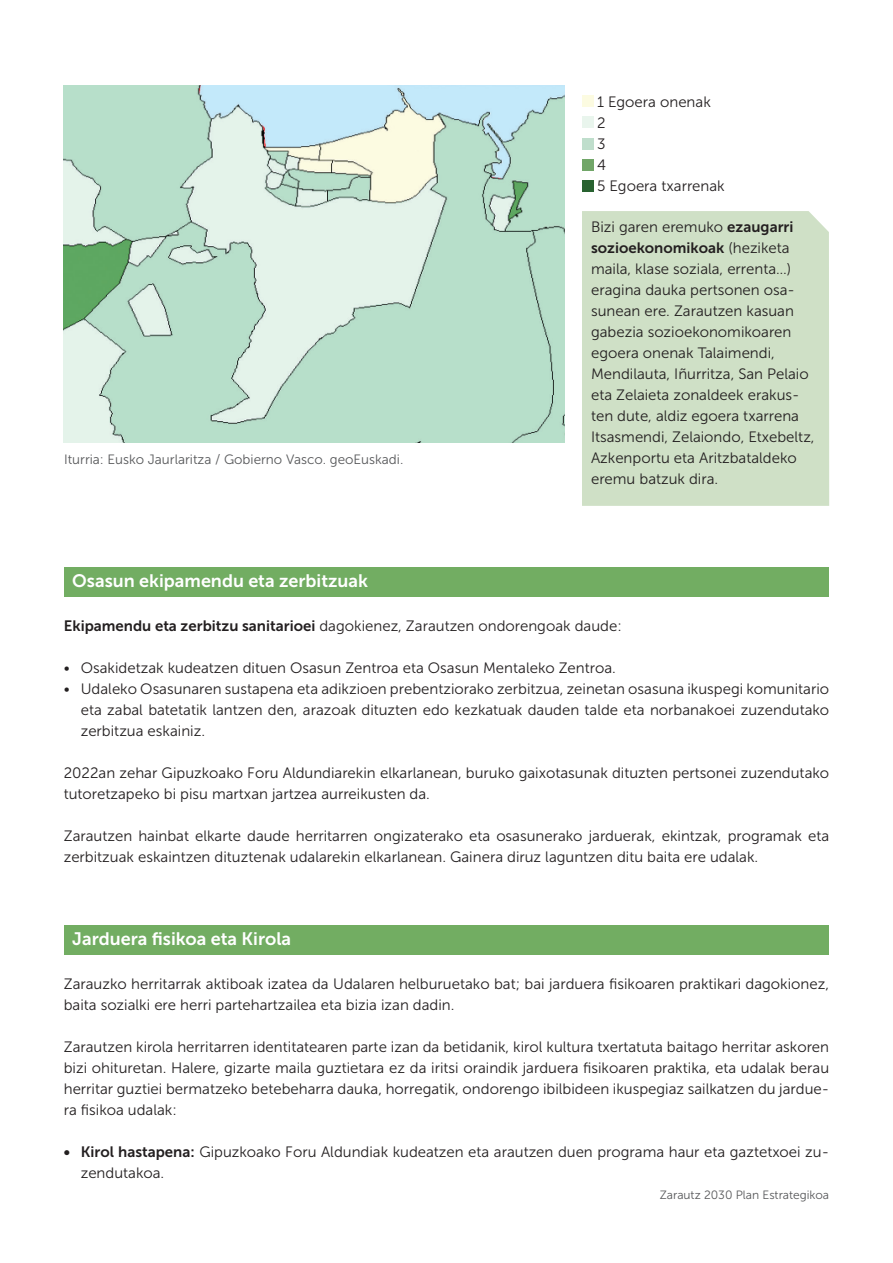
<style>
.page{position:relative;width:893px;height:1263px;background:#fff}
.page>*{position:absolute;margin:0;border:0;box-sizing:border-box;transform-origin:0 0}
.t1{font:18px "Museo Sans 700";color:#fff}
.t2{font:15px/21px "Museo Sans 300";color:#231f20}
.t3{font:15px "Museo Sans 700";color:#231f20}
.t4{font:13.5px "Museo Sans 300";color:#57585a}
.t5{font:12px "Museo Sans 300";color:#57585a}
.s1{font-family:"Museo Sans 700"}
.s2{font-family:"Museo Sans 300"}
</style>
<div class="page">
<div style="left:582px;top:211px;width:247px;height:295px;background:#cfe0c6"></div>
<img style="left:64px;top:85px;width:500px;height:357px">
<div style="left:582px;top:95px;width:12px;height:12px;background:#fcfbe1"></div>
<div style="left:582px;top:116px;width:12px;height:12px;background:#e9f5ed"></div>
<div style="left:582px;top:138px;width:12px;height:11px;background:#bfdecc"></div>
<div style="left:582px;top:160px;width:12px;height:11px;background:#71a668"></div>
<div style="left:582px;top:180px;width:12px;height:12px;background:#286230"></div>
<div style="left:64px;top:567px;width:765px;height:30px;background:#72ad62"></div>
<div style="left:64px;top:925px;width:765px;height:30px;background:#72ad62"></div>
<p class="t4" style="left:64px;top:452px;width:341px">Iturria: Eusko Jaurlaritza / Gobierno Vasco. geoEuskadi.</p>
<p class="t1" style="left:72px;top:571px;width:297px">Osasun ekipamendu eta zerbitzuak</p>
<p class="t2" style="left:597px;top:91px;width:129px">1 Egoera onenak<br>2<br>3<br>4<br>5 Egoera txarrenak</p>
<p class="t2" style="left:591px;top:217px;width:204px">Bizi garen eremuko <span class="s1">ezaugarri</span></p>
<p class="t3" style="left:591px;top:240px;width:200px">sozioekonomikoak <span class="s2">(heziketa</span></p>
<p class="t2" style="left:591px;top:259px;width:225px">maila, klase soziala, errenta…) eragina dauka pertsonen osa&shy;sunean ere. Zarautzen kasuan gabezia sozioekonomikoaren egoera onenak Talaimendi,<br>Mendilauta, Iñurritza, San Pelaio eta Zelaieta zonaldeek erakus&shy;ten dute, aldiz egoera txarrena<br>Itsasmendi, Zelaiondo, Etxebeltz,<br>Azkenportu eta Aritzbataldeko eremu batzuk dira.</p>
<p class="t2" style="left:64px;top:615px;width:559px"><span class="s1">Ekipamendu eta zerbitzu sanitarioei</span> dagokienez, Zarautzen ondorengoak daude:</p>
<p class="t2" style="left:64px;top:657px;width:554px">• Osakidetzak kudeatzen dituen Osasun Zentroa eta Osasun Mentaleko Zentroa.</p>
<p class="t2" style="left:81px;top:678px;width:750px;text-align:justify;text-indent:-17px">• Udaleko Osasunaren sustapena eta adikzioen prebentziorako zerbitzua, zeinetan osasuna ikuspegi komunitario eta zabal batetatik lantzen den, arazoak dituzten edo kezkatuak dauden talde eta norbanakoei zuzendutako zerbitzua eskainiz.</p>
<p class="t2" style="left:64px;top:762px;width:767px">2022an zehar Gipuzkoako Foru Aldundiarekin elkarlanean, buruko gaixotasunak dituzten pertsonei zuzendutako tutoretzapeko bi pisu martxan jartzea aurreikusten da.</p>
<p class="t2" style="left:64px;top:825px;width:767px">Zarautzen hainbat elkarte daude herritarren ongizaterako eta osasunerako jarduerak, ekintzak, programak eta zerbitzuak eskaintzen dituztenak udalarekin elkarlanean. Gainera diruz laguntzen ditu baita ere udalak.</p>
<p class="t1" style="left:72px;top:929px;width:220px">Jarduera fisikoa eta Kirola</p>
<p class="t2" style="left:64px;top:973px;width:767px">Zarauzko herritarrak aktiboak izatea da Udalaren helburuetako bat; bai jarduera fisikoaren praktikari dagokionez, baita sozialki ere herri partehartzailea eta bizia izan dadin.</p>
<p class="t2" style="left:64px;top:1036px;width:767px;text-align:justify">Zarautzen kirola herritarren identitatearen parte izan da betidanik, kirol kultura txertatuta baitago herritar askoren bizi ohituretan. Halere, gizarte maila guztietara ez da iritsi oraindik jarduera fisikoaren praktika, eta udalak berau herritar guztiei bermatzeko betebeharra dauka, horregatik, ondorengo ibilbideen ikuspegiaz sailkatzen du jardue&shy;ra fisikoa udalak:</p>
<p class="t2" style="left:81px;top:1141px;width:750px;text-indent:-17px"><span class="s1">• Kirol hastapena:</span> Gipuzkoako Foru Aldundiak kudeatzen eta arautzen duen programa haur eta gaztetxoei zu&shy;zendutakoa.</p>
<p class="t5" style="left:660px;top:1188px;width:171px">Zarautz 2030 Plan Estrategikoa</p>
</div>
